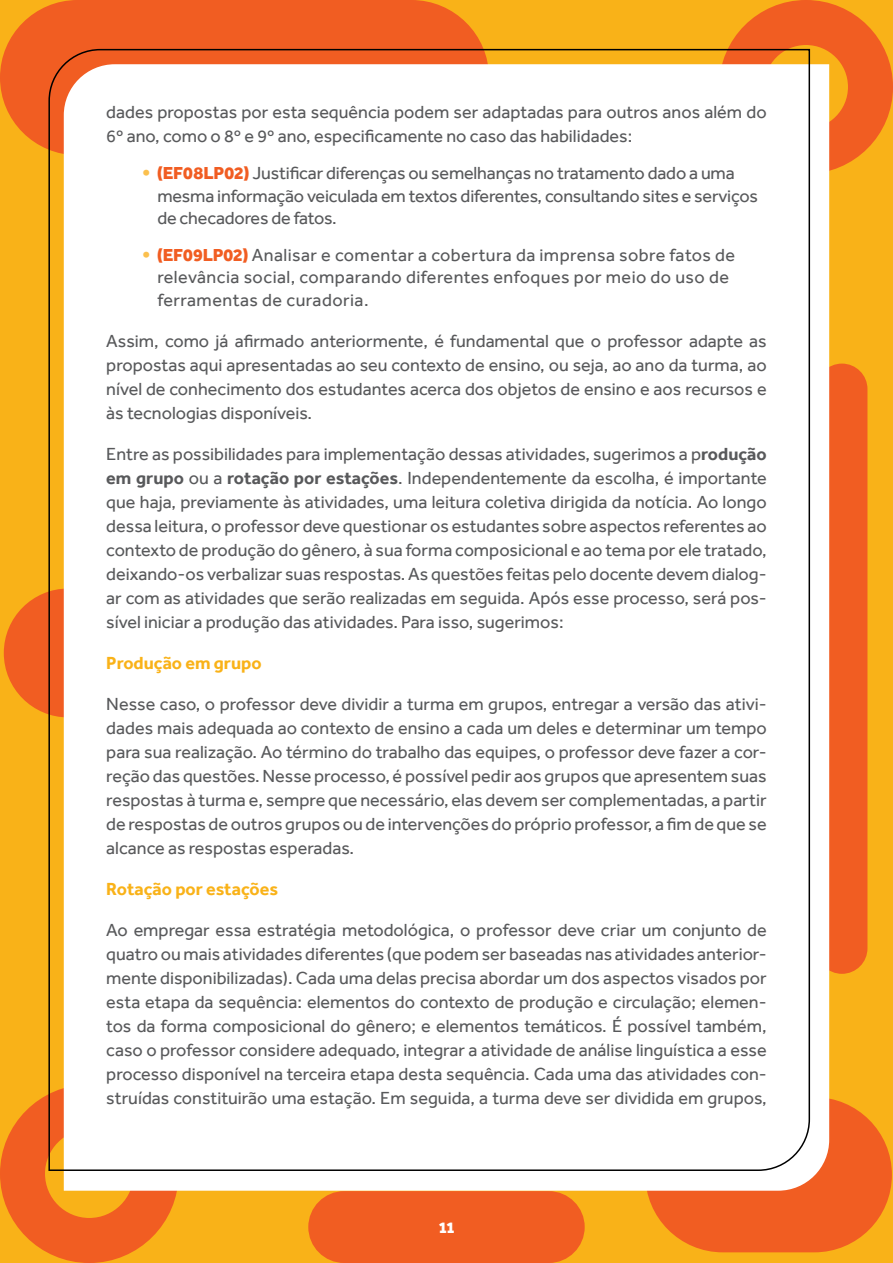
<style>
.page{position:relative;width:893px;height:1263px;background:#f9b218}
.page>*{position:absolute;margin:0;border:0;box-sizing:border-box;transform-origin:0 0}
.t1{font:18px/24px "Effra";color:#58595b;text-align:justify}
.t2{font:18px/22.5px "Effra";letter-spacing:.025em;color:#58595b}
.t3{font:700 18px "Effra";color:#f9b218}
.t4{font:800 16.5px "Effra";color:#fff}
.s1{font-family:"Montserrat Alternates";font-weight:900;color:#fbc04e}
.s2{font-weight:800;color:#f15d22}
.s3{font-weight:700}
</style>
<div class="page">
<div style="left:0;top:0;width:489px;height:155px;background:#f15d22;border-radius:78px"></div>
<div style="left:645px;top:1097px;width:247px;height:155px;background:#f15d22;border-radius:78px"></div>
<div style="left:816px;top:364px;width:51px;height:610px;background:#f15d22;border-radius:26px"></div>
<div style="left:308px;top:1191px;width:277px;height:72px;background:#f15d22;border-radius:36px"></div>
<svg style="left:0;top:66px;width:1px;height:23px"></svg>
<div style="left:719px;top:0;width:174px;height:174px;border:45px solid #f15d22;border-radius:50%"></div>
<div style="left:0;top:1084px;width:179px;height:179px;border:45px solid #f15d22;border-radius:50%"></div>
<div style="left:4px;top:588px;width:129px;height:129px;background:#f15d22;border-radius:50%"></div>
<div style="left:64px;top:64px;width:765px;height:1127px;background:#fff"></div>
<div style="left:48px;top:48px;width:763px;height:1124px;background:#fff"></div>
<p class="t1" style="left:106px;top:100px;width:662px">dades propostas por esta sequência podem ser adaptadas para outros anos além do<br>6º ano, como o 8º e 9º ano, especificamente no caso das habilidades:</p>
<p class="t1" style="left:157px;top:162px;width:602px;line-height:22.5px;text-align:left;text-indent:-15px"><span class="s1">•</span> <span class="s2">(EF08LP02)</span> Justificar diferenças ou semelhanças no tratamento dado a uma mesma informação veiculada em textos diferentes, consultando sites e serviços de checadores de fatos.</p>
<p class="t2" style="left:157px;top:243px;width:579px;text-indent:-15px"><span class="s1">•</span> <span class="s2">(EF09LP02)</span> Analisar e comentar a cobertura da imprensa sobre fatos de relevância social, comparando diferentes enfoques por meio do uso de ferramentas de curadoria.</p>
<p class="t1" style="left:106px;top:329px;width:662px">Assim, como já afirmado anteriormente, é fundamental que o professor adapte as propostas aqui apresentadas ao seu contexto de ensino, ou seja, ao ano da turma, ao nível de conhecimento dos estudantes acerca dos objetos de ensino e aos recursos e às tecnologias disponíveis.</p>
<p class="t1" style="left:106px;top:442px;width:662px">Entre as possibilidades para implementação dessas atividades, sugerimos a p<span class="s3">rodução em grupo</span> ou a <span class="s3">rotação por estações</span>. Independentemente da escolha, é importante que haja, previamente às atividades, uma leitura coletiva dirigida da notícia. Ao longo dessa leitura, o professor deve questionar os estudantes sobre aspectos referentes ao contexto de produção do gênero, à sua forma composicional e ao tema por ele tratado, deixando-os verbalizar suas respostas. As questões feitas pelo docente devem dialog&shy;ar com as atividades que serão realizadas em seguida. Após esse processo, será pos&shy;sível iniciar a produção das atividades. Para isso, sugerimos:</p>
<p class="t3" style="left:106px;top:652px;width:157px">Produção em grupo</p>
<p class="t1" style="left:106px;top:692px;width:662px">Nesse caso, o professor deve dividir a turma em grupos, entregar a versão das ativi&shy;dades mais adequada ao contexto de ensino a cada um deles e determinar um tempo para sua realização. Ao término do trabalho das equipes, o professor deve fazer a cor&shy;reção das questões. Nesse processo, é possível pedir aos grupos que apresentem suas respostas à turma e, sempre que necessário, elas devem ser complementadas, a partir de respostas de outros grupos ou de intervenções do próprio professor, a fim de que se alcance as respostas esperadas.</p>
<p class="t3" style="left:106px;top:878px;width:173px">Rotação por estações</p>
<p class="t1" style="left:106px;top:918px;width:662px">Ao empregar essa estratégia metodológica, o professor deve criar um conjunto de quatro ou mais atividades diferentes (que podem ser baseadas nas atividades anterior&shy;mente disponibilizadas). Cada uma delas precisa abordar um dos aspectos visados por esta etapa da sequência: elementos do contexto de produção e circulação; elemen&shy;tos da forma composicional do gênero; e elementos temáticos. É possível também, caso o professor considere adequado, integrar a atividade de análise linguística a esse processo disponível na terceira etapa desta sequência. Cada uma das atividades con&shy;struídas constituirão uma estação. Em seguida, a turma deve ser dividida em grupos,</p>
<p class="t4" style="left:439px;top:1217px;width:17px">11</p>
</div>
